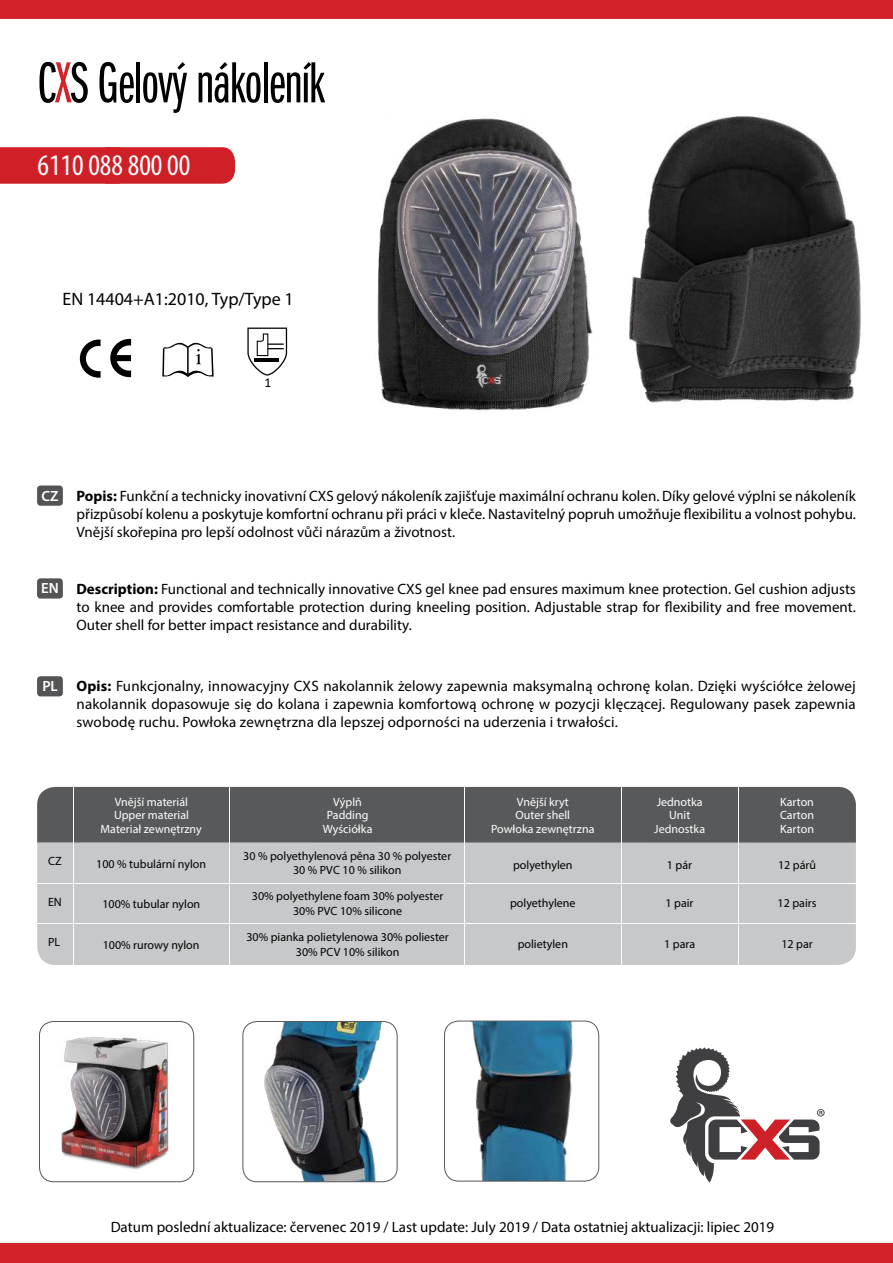
<style>
.page{position:relative;width:893px;height:1263px;background:#fff}
.page>*{position:absolute;margin:0;border:0;box-sizing:border-box;transform-origin:0 0}
.t1{font:60px "Franklin Got Itc DOT Boo Ext Com";letter-spacing:-.01em;color:#000}
.t2{font:condensed 30px "Myriad Pro";color:#fff}
.t3{font:18px "Myriad Pro";color:#000}
.t4{font:15px/18px "Myriad Pro";color:#000;text-align:justify}
.t5{font:600 14.85px "Myriad Pro";color:#fff}
.t6{font:13.5px "Calibri";color:#000}
.t7{font:12px/14.4px "Myriad Pro";color:#000;text-align:center}
.t8{font:12px "Myriad Pro";color:#fff}
.s1{color:#d2232a}
.s2{font-weight:700}
</style>
<div class="page">
<div style="left:0;top:147px;width:235px;height:37px;background:#cf2027"></div>
<img style="left:377px;top:116px;width:484px;height:295px">
<svg style="left:162px;top:342px;width:52px;height:35px"></svg>
<svg style="left:80px;top:339px;width:51px;height:39px"></svg>
<svg style="left:247px;top:328px;width:40px;height:48px"></svg>
<img style="left:444px;top:1021px;width:155px;height:160px">
<div style="left:444px;top:1020px;width:155px;height:161px;border:1px solid #58595b;border-radius:14px"></div>
<img style="left:39px;top:1021px;width:155px;height:161px">
<div style="left:39px;top:1021px;width:155px;height:161px;border:1px solid #58595b;border-radius:14px"></div>
<img style="left:243px;top:1022px;width:154px;height:160px">
<div style="left:242px;top:1021px;width:156px;height:161px;border:1px solid #58595b;border-radius:14px"></div>
<div style="left:37px;top:485px;width:26px;height:21px;background:#545456;border-radius:3px"></div>
<div style="left:37px;top:578px;width:26px;height:21px;background:#545456;border-radius:3px"></div>
<div style="left:37px;top:676px;width:26px;height:20px;background:#545456;border-radius:3px"></div>
<div style="left:0;top:0;width:893px;height:19px;background:#d2232a"></div>
<div style="left:0;top:1243px;width:893px;height:20px;background:#d2232a"></div>
<div style="left:37px;top:787px;width:819px;height:178px;background:#c7c8ca;border-radius:18px"></div>
<div style="left:37px;top:787px;width:819px;height:55px;background:#58595b"></div>
<hr style="left:73px;top:787px;width:1px;height:178px;background:#fff">
<hr style="left:37px;top:923px;width:819px;height:1px;background:#fff">
<hr style="left:37px;top:883px;width:819px;height:1px;background:#fff">
<hr style="left:464px;top:787px;width:1px;height:178px;background:#fff">
<hr style="left:230px;top:787px;width:1px;height:178px;background:#fff">
<hr style="left:738px;top:787px;width:1px;height:178px;background:#fff">
<hr style="left:621px;top:787px;width:1px;height:178px;background:#fff">
<svg style="left:670px;top:1047px;width:155px;height:135px"></svg>
<h1 class="t1" style="left:37px;top:51px;width:289px">C<span class="s1">X</span>S Gelový nákoleník</h1>
<h2 class="t2" style="left:38px;top:147px;width:154px">6110 088 800 00</h2>
<p class="t3" style="left:63px;top:288px;width:233px">EN 14404+A1:2010, Typ/Type 1</p>
<p class="t6" style="left:264px;top:373px;width:8px">1</p>
<p class="t5" style="left:42px;top:486px;width:19px">CZ</p>
<p class="t5" style="left:41px;top:579px;width:19px">EN</p>
<p class="t4" style="left:77px;top:486px;width:781px"><span class="s2">Popis:</span> Funkční a technicky inovativní CXS gelový nákoleník zajišťuje maximální ochranu kolen. Díky gelové výplni se nákoleník přizpůsobí kolenu a poskytuje komfortní ochranu při práci v kleče. Nastavitelný popruh umožňuje flexibilitu a volnost pohybu.<br>Vnější skořepina pro lepší odolnost vůči nárazům a životnost.</p>
<p class="t4" style="left:77px;top:579px;width:781px"><span class="s2">Description:</span> Functional and technically innovative CXS gel knee pad ensures maximum knee protection. Gel cushion adjusts to knee and provides comfortable protection during kneeling position. Adjustable strap for flexibility and free movement.<br>Outer shell for better impact resistance and durability.</p>
<p class="t5" style="left:42px;top:677px;width:17px">PL</p>
<p class="t4" style="left:77px;top:677px;width:781px"><span class="s2">Opis:</span> Funkcjonalny, innowacyjny CXS nakolannik żelowy zapewnia maksymalną ochronę kolan. Dzięki wyściółce żelowej nakolannik dopasowuje się do kolana i zapewnia komfortową ochronę w pozycji klęczącej. Regulowany pasek zapewnia swobodę ruchu. Powłoka zewnętrzna dla lepszej odporności na uderzenia i trwałości.</p>
<p class="t8" style="left:115px;top:794px;width:75px">Vnější materiál</p>
<p class="t8" style="left:101px;top:821px;width:103px">Materiał zewnętrzny</p>
<p class="t8" style="left:114px;top:808px;width:76px">Upper material</p>
<p class="t8" style="left:333px;top:794px;width:30px">Výplň</p>
<p class="t8" style="left:323px;top:821px;width:51px">Wyściółka</p>
<p class="t8" style="left:327px;top:808px;width:43px">Padding</p>
<p class="t8" style="left:517px;top:794px;width:53px">Vnější kryt</p>
<p class="t8" style="left:491px;top:821px;width:105px">Powłoka zewnętrzna</p>
<p class="t8" style="left:516px;top:808px;width:56px">Outer shell</p>
<p class="t8" style="left:657px;top:794px;width:48px">Jednotka</p>
<p class="t8" style="left:654px;top:821px;width:52px">Jednostka</p>
<p class="t8" style="left:669px;top:808px;width:23px">Unit</p>
<p class="t8" style="left:780px;top:794px;width:35px">Karton</p>
<p class="t8" style="left:780px;top:821px;width:35px">Karton</p>
<p class="t8" style="left:780px;top:808px;width:36px">Carton</p>
<p class="t7" style="left:48px;top:854px;width:15px">CZ</p>
<p class="t7" style="left:96px;top:856px;width:111px">100 % tubulární nylon</p>
<p class="t7" style="left:48px;top:894px;width:15px">EN</p>
<p class="t7" style="left:102px;top:896px;width:99px">100% tubular nylon</p>
<p class="t7" style="left:48px;top:935px;width:14px">PL</p>
<p class="t7" style="left:103px;top:937px;width:98px">100% rurowy nylon</p>
<p class="t7" style="left:243px;top:848px;width:209px">30 % polyethylenová pěna 30 % polyester<br>30 % PVC 10 % silikon</p>
<p class="t7" style="left:252px;top:889px;width:193px">30% polyethylene foam 30% polyester<br>30% PVC 10% silicone</p>
<p class="t7" style="left:246px;top:930px;width:204px">30% pianka polietylenowa 30% poliester<br>30% PCV 10% silikon</p>
<p class="t7" style="left:513px;top:858px;width:61px">polyethylen</p>
<p class="t7" style="left:510px;top:896px;width:67px">polyethylene</p>
<p class="t7" style="left:518px;top:937px;width:52px">polietylen</p>
<p class="t7" style="left:667px;top:858px;width:27px">1 pár</p>
<p class="t7" style="left:778px;top:858px;width:40px">12 párů</p>
<p class="t7" style="left:665px;top:896px;width:30px">1 pair</p>
<p class="t7" style="left:778px;top:896px;width:40px">12 pairs</p>
<p class="t7" style="left:664px;top:937px;width:32px">1 para</p>
<p class="t7" style="left:781px;top:937px;width:33px">12 par</p>
<p class="t4" style="left:111px;top:1218px;width:665px">Datum poslední aktualizace: červenec 2019 / Last update: July 2019 / Data ostatniej aktualizacji: lipiec 2019</p>
</div>
